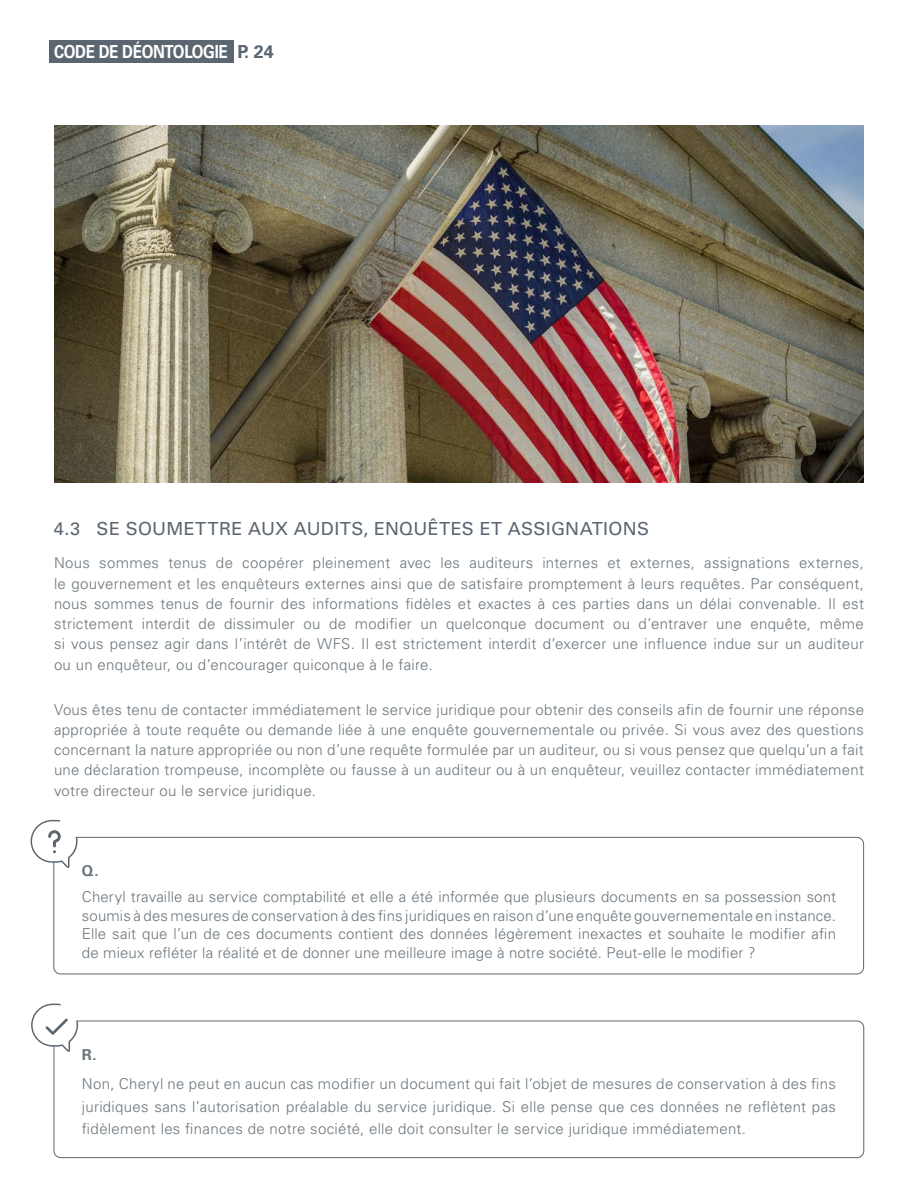
<style>
.page{position:relative;width:918px;height:1188px;background:#fff}
.page>*{position:absolute;margin:0;border:0;box-sizing:border-box;transform-origin:0 0}
.t1{font:18px "Univers LT Std";letter-spacing:.02em;color:#5b6670}
.t2{font:700 18px "Univers LT Std";letter-spacing:-.02em;color:#fff;scale:.84 1}
.t3{font:300 15px/20.2px "Univers LT Std";letter-spacing:.02em;color:#6b757c;text-align:justify}
.t4{font:700 15px "Univers LT Std";color:#6b757c}
.s1{color:#5b6670}
</style>
<div class="page">
<div style="left:50px;top:41px;width:184px;height:22px;background:#5b6670"></div>
<img style="left:54px;top:125px;width:810px;height:358px">
<div style="left:53px;top:837px;width:811px;height:137px;border:1px solid #5b6670;border-radius:7px"></div>
<svg style="left:31px;top:820px;width:47px;height:48px"></svg>
<div style="left:54px;top:1021px;width:810px;height:137px;border:1px solid #5b6670;border-radius:7px"></div>
<svg style="left:31px;top:1004px;width:47px;height:48px"></svg>
<p class="t2" style="left:54px;top:41px;width:263px">CODE DE DÉONTOLOGIE <span class="s1">P. 24</span></p>
<p class="t1" style="left:54px;top:518px;width:597px">4.3 SE SOUMETTRE AUX AUDITS, ENQUÊTES ET ASSIGNATIONS</p>
<p class="t3" style="left:54px;top:553px;width:812px">Nous sommes tenus de coopérer pleinement avec les auditeurs internes et externes, assignations externes, le gouvernement et les enquêteurs externes ainsi que de satisfaire promptement à leurs requêtes. Par conséquent, nous sommes tenus de fournir des informations fidèles et exactes à ces parties dans un délai convenable. Il est strictement interdit de dissimuler ou de modifier un quelconque document ou d’entraver une enquête, même si vous pensez agir dans l’intérêt de WFS. Il est strictement interdit d’exercer une influence indue sur un auditeur ou un enquêteur, ou d’encourager quiconque à le faire.</p>
<p class="t3" style="left:54px;top:699px;width:812px">Vous êtes tenu de contacter immédiatement le service juridique pour obtenir des conseils afin de fournir une réponse appropriée à toute requête ou demande liée à une enquête gouvernementale ou privée. Si vous avez des questions concernant la nature appropriée ou non d’une requête formulée par un auditeur, ou si vous pensez que quelqu’un a fait une déclaration trompeuse, incomplète ou fausse à un auditeur ou à un enquêteur, veuillez contacter immédiatement votre directeur ou le service juridique.</p>
<p class="t4" style="left:82px;top:862px;width:18px">Q.</p>
<p class="t3" style="left:82px;top:887px;width:756px;line-height:18.8px">Cheryl travaille au service comptabilité et elle a été informée que plusieurs documents en sa possession sont soumis à des mesures de conservation à des fins juridiques en raison d’une enquête gouvernementale en instance.<br>Elle sait que l’un de ces documents contient des données légèrement inexactes et souhaite le modifier afin de mieux refléter la réalité et de donner une meilleure image à notre société. Peut-elle le modifier ?</p>
<p class="t4" style="left:82px;top:1046px;width:16px">R.</p>
<p class="t3" style="left:82px;top:1073px;width:756px;line-height:22.5px">Non, Cheryl ne peut en aucun cas modifier un document qui fait l’objet de mesures de conservation à des fins juridiques sans l’autorisation préalable du service juridique. Si elle pense que ces données ne reflètent pas fidèlement les finances de notre société, elle doit consulter le service juridique immédiatement.</p>
</div>
